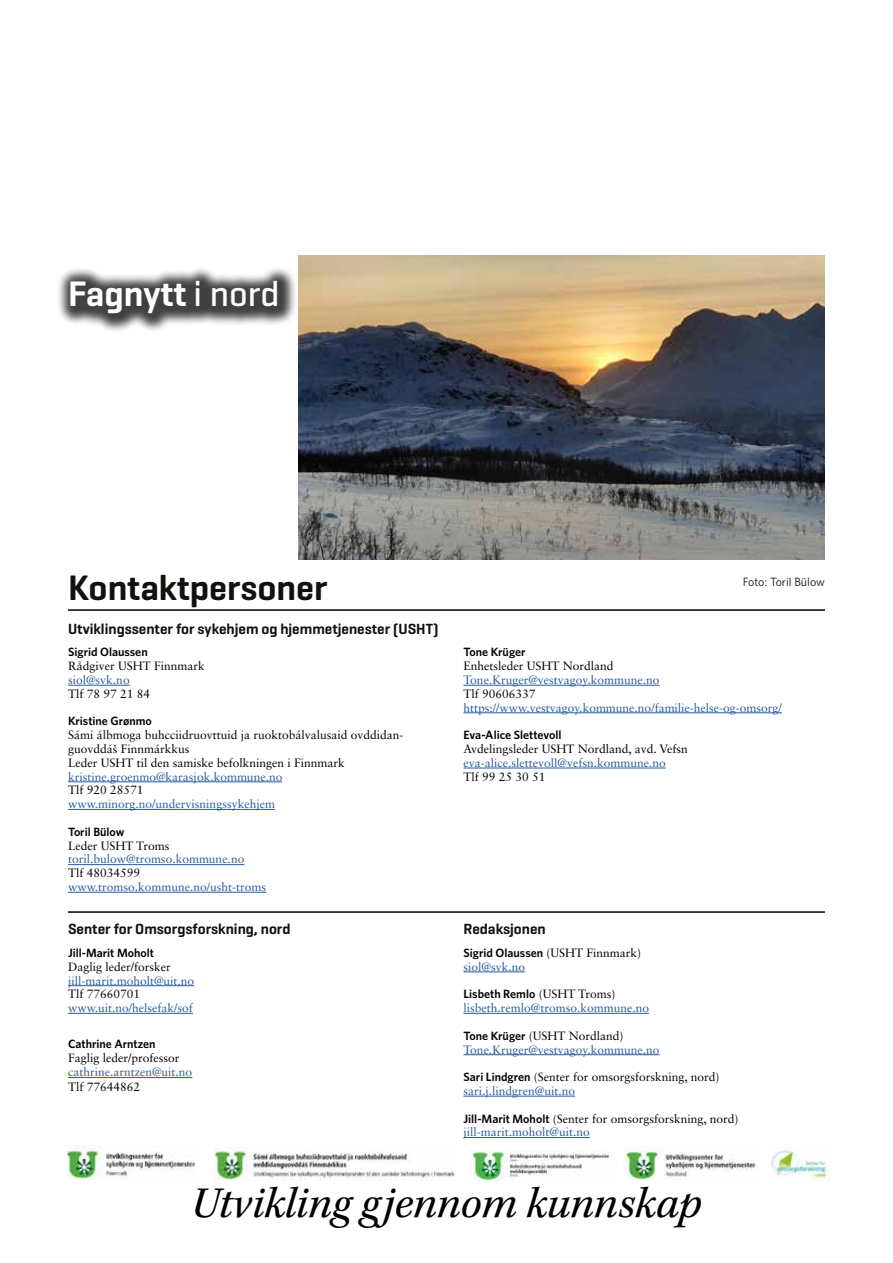
<style>
.page{position:relative;width:893px;height:1263px;background:#fff}
.page>*{position:absolute;margin:0;border:0;box-sizing:border-box;transform-origin:0 0}
.t1{font:italic 45px "Kepler Std";color:#000}
.t2{font:600 36px "Geogrotesque";color:#12110c}
.t3{font:600 36px "Geogrotesque";color:#fff}
.t4{font:600 15px "Geogrotesque";color:#12110c}
.t5{font:12px/13.8px "Sabon LT Std";color:#000}
.t6{font:12px/13.8px "Sabon LT Std";color:#275b9b}
.t7{font:600 12px "Whitney";color:#000}
.t8{font:12px "Whitney";color:#12110c}
.s1{font-weight:500}
.s2{font-family:"Sabon LT Std";font-weight:400}
.s3{font-family:"Whitney";font-weight:600;color:#000}
.s4{color:#000}
.s5{font-family:"Whitney";font-weight:600}
.s6{color:#275b9b}
</style>
<div class="page">
<hr style="left:68px;top:609px;width:757px;height:2px;background:#000">
<hr style="left:68px;top:911px;width:757px;height:2px;background:#000">
<hr style="left:68px;top:685px;width:62px;height:1px;background:#275b9b">
<hr style="left:68px;top:781px;width:214px;height:1px;background:#275b9b">
<hr style="left:68px;top:809px;width:207px;height:1px;background:#275b9b">
<hr style="left:68px;top:864px;width:176px;height:1px;background:#275b9b">
<hr style="left:68px;top:892px;width:198px;height:1px;background:#275b9b">
<hr style="left:463px;top:685px;width:196px;height:1px;background:#275b9b">
<hr style="left:463px;top:712px;width:319px;height:1px;background:#275b9b">
<hr style="left:463px;top:768px;width:203px;height:1px;background:#275b9b">
<hr style="left:68px;top:985px;width:126px;height:1px;background:#275b9b">
<hr style="left:68px;top:1013px;width:125px;height:1px;background:#275b9b">
<hr style="left:68px;top:1077px;width:124px;height:1px;background:#275b9b">
<div style="left:56px;top:266px;width:241px;height:68px;background:#000;opacity:.75"></div>
<img style="left:298px;top:255px;width:527px;height:305px">
<hr style="left:463px;top:971px;width:62px;height:1px;background:#275b9b">
<hr style="left:463px;top:1013px;width:186px;height:1px;background:#275b9b">
<hr style="left:463px;top:1054px;width:196px;height:1px;background:#275b9b">
<hr style="left:463px;top:1096px;width:112px;height:1px;background:#275b9b">
<hr style="left:463px;top:1137px;width:127px;height:1px;background:#275b9b">
<img style="left:67px;top:1145px;width:128px;height:35px">
<img style="left:771px;top:1149px;width:59px;height:30px">
<img style="left:470px;top:1150px;width:142px;height:31px">
<img style="left:623px;top:1146px;width:133px;height:34px">
<img style="left:214px;top:1147px;width:241px;height:34px">
<h2 class="t3" style="left:68px;top:271px;width:213px">Fagnytt <span class="s1">i nord</span></h2>
<h2 class="t2" style="left:68px;top:566px;width:261px">Kontaktpersoner</h2>
<p class="t4" style="left:68px;top:620px;width:372px">Utviklingssenter for sykehjem og hjemmetjenester (USHT)</p>
<p class="t7" style="left:68px;top:644px;width:81px">Sigrid Olaussen</p>
<p class="t5" style="left:68px;top:659px;width:138px">Rådgiver USHT Finnmark</p>
<p class="t6" style="left:68px;top:673px;width:63px">siol@svk.no</p>
<p class="t5" style="left:68px;top:687px;width:84px">Tlf 78 97 21 84</p>
<p class="t7" style="left:68px;top:713px;width:85px">Kristine Grønmo</p>
<p class="t5" style="left:68px;top:728px;width:337px">Sámi álbmoga buhcciidruovttuid ja ruoktobálvalusaid ovddidan&shy;guovddáš Finnmárkkus<br>Leder USHT til den samiske befolkningen i Finnmark</p>
<p class="t6" style="left:68px;top:769px;width:216px">kristine.groenmo@karasjok.kommune.no</p>
<p class="t5" style="left:68px;top:783px;width:77px">Tlf 920 28571</p>
<p class="t6" style="left:68px;top:797px;width:208px">www.minorg.no/undervisningssykehjem</p>
<p class="t7" style="left:68px;top:824px;width:58px">Toril Bülow</p>
<p class="t5" style="left:68px;top:838px;width:103px">Leder USHT Troms</p>
<p class="t6" style="left:68px;top:852px;width:178px">toril.bulow@tromso.kommune.no</p>
<p class="t5" style="left:68px;top:866px;width:74px">Tlf 48034599</p>
<p class="t6" style="left:68px;top:880px;width:200px">www.tromso.kommune.no/usht-troms</p>
<p class="t8" style="left:743px;top:574px;width:84px">Foto: Toril Bülow</p>
<p class="t7" style="left:463px;top:644px;width:64px">Tone Krüger</p>
<p class="t5" style="left:463px;top:659px;width:152px">Enhetsleder USHT Nordland</p>
<p class="t6" style="left:463px;top:673px;width:197px">Tone.Kruger@vestvagoy.kommune.no</p>
<p class="t5" style="left:463px;top:687px;width:74px">Tlf 90606337</p>
<p class="t6" style="left:463px;top:700px;width:320px">https://www.vestvagoy.kommune.no/familie-helse-og-omsorg/</p>
<p class="t7" style="left:463px;top:727px;width:99px">Eva-Alice Slettevoll</p>
<p class="t5" style="left:463px;top:742px;width:226px">Avdelingsleder USHT Nordland, avd. Vefsn</p>
<p class="t6" style="left:463px;top:756px;width:204px">eva-alice.slettevoll@vefsn.kommune.no</p>
<p class="t5" style="left:463px;top:769px;width:84px">Tlf 99 25 30 51</p>
<p class="t4" style="left:68px;top:919px;width:224px">Senter for Omsorgsforskning, nord</p>
<p class="t4" style="left:463px;top:919px;width:84px">Redaksjonen</p>
<p class="t7" style="left:68px;top:945px;width:88px">Jill-Marit Moholt</p>
<p class="t5" style="left:68px;top:959px;width:104px">Daglig leder/forsker</p>
<p class="t6" style="left:68px;top:973px;width:128px">jill-marit.moholt@uit.no</p>
<p class="t5" style="left:68px;top:987px;width:74px">Tlf 77660701</p>
<p class="t6" style="left:68px;top:1001px;width:126px">www.uit.no/helsefak/sof</p>
<p class="t7" style="left:68px;top:1035px;width:89px">Cathrine Arntzen</p>
<p class="t5" style="left:68px;top:1051px;width:113px">Faglig leder/professor</p>
<p class="t6" style="left:68px;top:1065px;width:126px">cathrine.arntzen@uit.no</p>
<p class="t5" style="left:68px;top:1079px;width:74px">Tlf 77644862</p>
<p class="t7" style="left:463px;top:945px;width:179px">Sigrid Olaussen <span class="s2">(USHT Finnmark)</span></p>
<p class="t6" style="left:463px;top:959px;width:63px">siol@svk.no</p>
<p class="t7" style="left:463px;top:986px;width:153px">Lisbeth Remlo <span class="s2">(USHT Troms)</span></p>
<p class="t6" style="left:463px;top:1001px;width:187px">lisbeth.remlo@tromso.kommune.no</p>
<p class="t6" style="left:463px;top:1028px;width:197px"><span class="s3">Tone Krüger</span> <span class="s4">(USHT Nordland)<br></span>Tone.Kruger@vestvagoy.kommune.no</p>
<p class="t5" style="left:463px;top:1070px;width:257px"><span class="s5">Sari Lindgren</span> (Senter for omsorgsforskning, nord) <span class="s6">sari.j.lindgren@uit.no</span></p>
<p class="t5" style="left:463px;top:1111px;width:276px"><span class="s5">Jill-Marit Moholt</span> (Senter for omsorgsforskning, nord) <span class="s6">jill-marit.moholt@uit.no</span></p>
<h1 class="t1" style="left:191px;top:1177px;width:512px">Utvikling gjennom kunnskap</h1>
</div>
